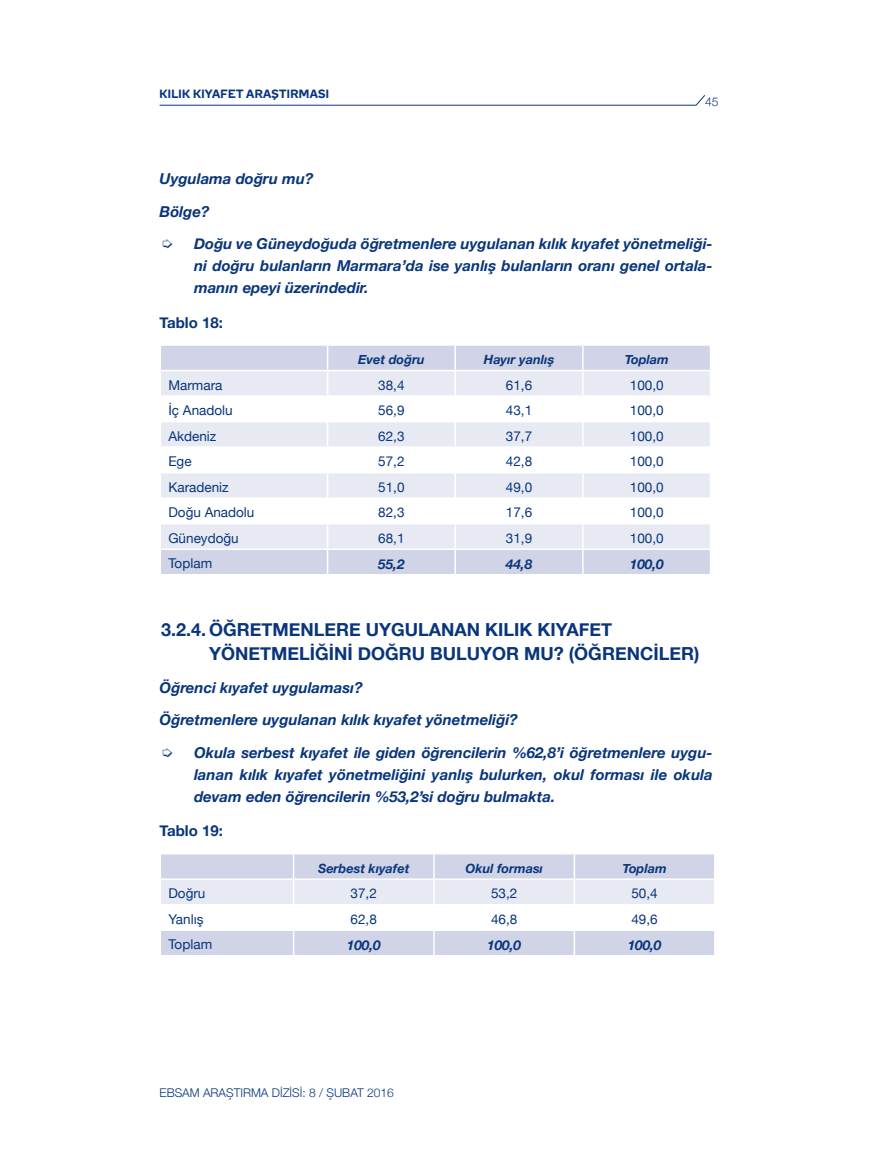
<style>
.page{position:relative;width:885px;height:1174px;background:#fff}
.page>*{position:absolute;margin:0;border:0;box-sizing:border-box;transform-origin:0 0}
.İÇ_BAŞLIK{font:700 18px/23.5px "Helvetica Neue";color:#08357c}
.Açıklama_Metni{font:italic 700 15px/22px "Helvetica Neue";color:#08357c;text-align:justify}
.Başlık_7{font:italic 700 15px "Helvetica Neue";color:#08357c}
.ŞEKİL_VE_TABLO{font:700 15px "Helvetica Neue";color:#08357c}
.Başlık_2{font:13.5px "Helvetica Neue";color:#08357c}
.t1{font:italic 700 13.5px "Helvetica Neue";color:#08357c}
.t2{font:italic 700 12.75px "Helvetica Neue";color:#08357c}
.t3{font:300 12px "Helvetica Neue";color:#08357c}
.t4{font:600 12px "Boing";letter-spacing:.03em;color:#08357c}
</style>
<div class="page">
<svg style="left:159px;top:95px;width:546px;height:11px"></svg>
<div style="left:161px;top:346px;width:548px;height:228px;background:#d1d4e6"></div>
<svg style="left:161px;top:371px;width:548px;height:177px;fill:#e8eaf3"></svg>
<hr style="left:454px;top:346px;width:2px;height:24px;background:#fff">
<hr style="left:159px;top:370px;width:168px;height:1px;background:#fff">
<hr style="left:327px;top:370px;width:128px;height:1px;background:#fff">
<hr style="left:455px;top:370px;width:128px;height:1px;background:#fff">
<hr style="left:454px;top:371px;width:2px;height:24px;background:#fff">
<hr style="left:583px;top:370px;width:128px;height:1px;background:#fff">
<hr style="left:159px;top:395px;width:168px;height:2px;background:#fff">
<hr style="left:327px;top:395px;width:128px;height:2px;background:#fff">
<hr style="left:455px;top:395px;width:128px;height:2px;background:#fff">
<hr style="left:454px;top:397px;width:2px;height:24px;background:#fff">
<hr style="left:583px;top:395px;width:128px;height:2px;background:#fff">
<hr style="left:159px;top:421px;width:168px;height:1px;background:#fff">
<hr style="left:327px;top:421px;width:128px;height:1px;background:#fff">
<hr style="left:455px;top:421px;width:128px;height:1px;background:#fff">
<hr style="left:454px;top:422px;width:2px;height:24px;background:#fff">
<hr style="left:583px;top:421px;width:128px;height:1px;background:#fff">
<hr style="left:159px;top:446px;width:168px;height:2px;background:#fff">
<hr style="left:327px;top:446px;width:128px;height:2px;background:#fff">
<hr style="left:455px;top:446px;width:128px;height:2px;background:#fff">
<hr style="left:454px;top:448px;width:2px;height:24px;background:#fff">
<hr style="left:583px;top:446px;width:128px;height:2px;background:#fff">
<hr style="left:159px;top:472px;width:168px;height:1px;background:#fff">
<hr style="left:327px;top:472px;width:128px;height:1px;background:#fff">
<hr style="left:455px;top:472px;width:128px;height:1px;background:#fff">
<hr style="left:454px;top:473px;width:2px;height:24px;background:#fff">
<hr style="left:583px;top:472px;width:128px;height:1px;background:#fff">
<hr style="left:159px;top:497px;width:168px;height:2px;background:#fff">
<hr style="left:327px;top:497px;width:128px;height:2px;background:#fff">
<hr style="left:455px;top:497px;width:128px;height:2px;background:#fff">
<hr style="left:454px;top:499px;width:2px;height:24px;background:#fff">
<hr style="left:583px;top:497px;width:128px;height:2px;background:#fff">
<hr style="left:159px;top:523px;width:168px;height:1px;background:#fff">
<hr style="left:327px;top:523px;width:128px;height:1px;background:#fff">
<hr style="left:455px;top:523px;width:128px;height:1px;background:#fff">
<hr style="left:454px;top:524px;width:2px;height:24px;background:#fff">
<hr style="left:583px;top:523px;width:128px;height:1px;background:#fff">
<hr style="left:159px;top:548px;width:168px;height:2px;background:#fff">
<hr style="left:327px;top:548px;width:128px;height:2px;background:#fff">
<svg style="left:327px;top:346px;width:1px;height:228px"></svg>
<hr style="left:455px;top:548px;width:128px;height:2px;background:#fff">
<hr style="left:454px;top:550px;width:2px;height:24px;background:#fff">
<hr style="left:583px;top:548px;width:128px;height:2px;background:#fff">
<svg style="left:582px;top:346px;width:1px;height:228px"></svg>
<svg style="left:161px;top:854px;width:554px;height:101px"></svg>
<p class="t4" style="left:159px;top:85px;width:171px">KILIK KIYAFET ARAŞTIRMASI</p>
<p class="t3" style="left:705px;top:92px;width:15px">45</p>
<p class="Açıklama_Metni" style="left:159px;top:168px;width:155px">Uygulama doğru mu?</p>
<p class="Başlık_7" style="left:159px;top:199px;width:51px">Bölge?</p>
<p class="Açıklama_Metni" style="left:194px;top:233px;width:520px">Doğu ve Güneydoğuda öğretmenlere uygulanan kılık kıyafet yönetmeliği&shy;ni doğru bulanların Marmara’da ise yanlış bulanların oranı genel ortala&shy;manın epeyi üzerindedir.</p>
<p class="ŞEKİL_VE_TABLO" style="left:159px;top:310px;width:65px">Tablo 18:</p>
<p class="t2" style="left:358px;top:349px;width:68px">Evet doğru</p>
<p class="t2" style="left:484px;top:349px;width:72px">Hayır yanlış</p>
<p class="t2" style="left:624px;top:349px;width:45px">Toplam</p>
<p class="Başlık_2" style="left:168px;top:375px;width:56px">Marmara</p>
<p class="Başlık_2" style="left:378px;top:375px;width:28px">38,4</p>
<p class="Başlık_2" style="left:506px;top:375px;width:28px">61,6</p>
<p class="Başlık_2" style="left:629px;top:375px;width:35px">100,0</p>
<p class="Başlık_2" style="left:168px;top:401px;width:66px">İç Anadolu</p>
<p class="Başlık_2" style="left:378px;top:401px;width:28px">56,9</p>
<p class="Başlık_2" style="left:506px;top:401px;width:28px">43,1</p>
<p class="Başlık_2" style="left:629px;top:401px;width:35px">100,0</p>
<p class="Başlık_2" style="left:168px;top:426px;width:49px">Akdeniz</p>
<p class="Başlık_2" style="left:378px;top:426px;width:28px">62,3</p>
<p class="Başlık_2" style="left:506px;top:426px;width:28px">37,7</p>
<p class="Başlık_2" style="left:629px;top:426px;width:35px">100,0</p>
<p class="Başlık_2" style="left:168px;top:452px;width:25px">Ege</p>
<p class="Başlık_2" style="left:378px;top:452px;width:28px">57,2</p>
<p class="Başlık_2" style="left:506px;top:452px;width:28px">42,8</p>
<p class="Başlık_2" style="left:629px;top:452px;width:35px">100,0</p>
<p class="Başlık_2" style="left:168px;top:477px;width:62px">Karadeniz</p>
<p class="Başlık_2" style="left:378px;top:477px;width:28px">51,0</p>
<p class="Başlık_2" style="left:506px;top:477px;width:28px">49,0</p>
<p class="Başlık_2" style="left:629px;top:477px;width:35px">100,0</p>
<p class="Başlık_2" style="left:168px;top:503px;width:88px">Doğu Anadolu</p>
<p class="Başlık_2" style="left:378px;top:503px;width:28px">82,3</p>
<p class="Başlık_2" style="left:506px;top:503px;width:28px">17,6</p>
<p class="Başlık_2" style="left:629px;top:503px;width:35px">100,0</p>
<p class="Başlık_2" style="left:168px;top:528px;width:72px">Güneydoğu</p>
<p class="Başlık_2" style="left:378px;top:528px;width:28px">68,1</p>
<p class="Başlık_2" style="left:506px;top:528px;width:28px">31,9</p>
<p class="Başlık_2" style="left:629px;top:528px;width:35px">100,0</p>
<p class="Başlık_2" style="left:168px;top:554px;width:45px">Toplam</p>
<p class="t1" style="left:378px;top:553px;width:28px">55,2</p>
<p class="t1" style="left:506px;top:553px;width:28px">44,8</p>
<p class="t1" style="left:629px;top:553px;width:35px">100,0</p>
<p class="İÇ_BAŞLIK" style="left:209px;top:618px;width:491px;text-indent:-48px">3.2.4. ÖĞRETMENLERE UYGULANAN KILIK KIYAFET<br>YÖNETMELİĞİNİ DOĞRU BULUYOR MU? (ÖĞRENCİLER)</p>
<p class="Açıklama_Metni" style="left:159px;top:676px;width:205px">Öğrenci kıyafet uygulaması?</p>
<p class="Başlık_7" style="left:159px;top:708px;width:360px">Öğretmenlere uygulanan kılık kıyafet yönetmeliği?</p>
<p class="Açıklama_Metni" style="left:194px;top:742px;width:520px">Okula serbest kıyafet ile giden öğrencilerin %62,8’i öğretmenlere uygu&shy;lanan kılık kıyafet yönetmeliğini yanlış bulurken, okul forması ile okula devam eden öğrencilerin %53,2’si doğru bulmakta.</p>
<p class="ŞEKİL_VE_TABLO" style="left:159px;top:819px;width:65px">Tablo 19:</p>
<p class="t2" style="left:318px;top:858px;width:93px">Serbest kıyafet</p>
<p class="t2" style="left:465px;top:858px;width:79px">Okul forması</p>
<p class="t2" style="left:622px;top:858px;width:45px">Toplam</p>
<p class="Başlık_2" style="left:168px;top:884px;width:39px">Doğru</p>
<p class="Başlık_2" style="left:350px;top:884px;width:28px">37,2</p>
<p class="Başlık_2" style="left:491px;top:884px;width:28px">53,2</p>
<p class="Başlık_2" style="left:631px;top:884px;width:28px">50,4</p>
<p class="Başlık_2" style="left:168px;top:909px;width:37px">Yanlış</p>
<p class="Başlık_2" style="left:350px;top:909px;width:28px">62,8</p>
<p class="Başlık_2" style="left:491px;top:909px;width:28px">46,8</p>
<p class="Başlık_2" style="left:631px;top:909px;width:28px">49,6</p>
<p class="Başlık_2" style="left:168px;top:935px;width:45px">Toplam</p>
<p class="t1" style="left:347px;top:934px;width:35px">100,0</p>
<p class="t1" style="left:487px;top:934px;width:35px">100,0</p>
<p class="t1" style="left:627px;top:934px;width:35px">100,0</p>
<p class="t3" style="left:159px;top:1083px;width:236px">EBSAM ARAŞTIRMA DİZİSİ: 8 / ŞUBAT 2016</p>
</div>
